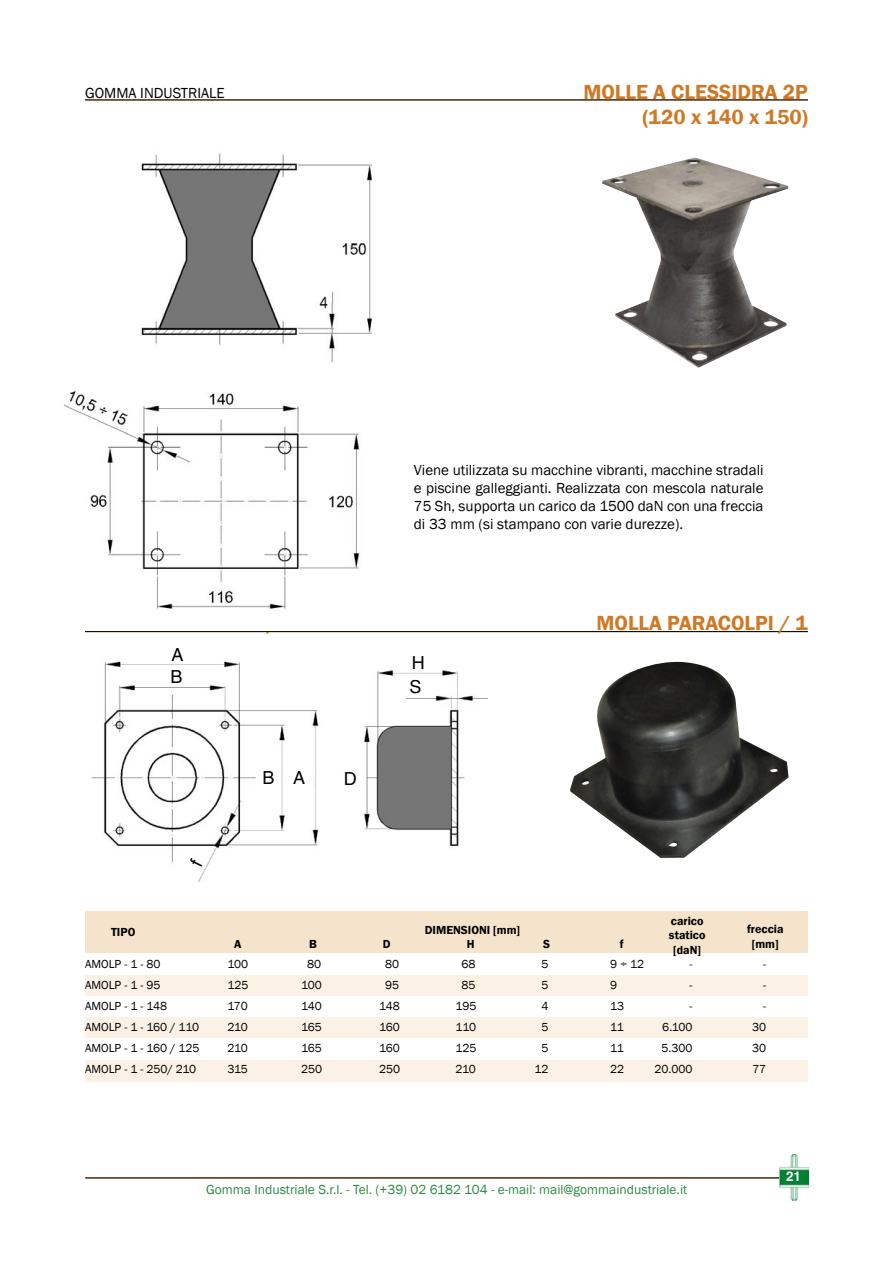
<style>
.page{position:relative;width:893px;height:1263px;background:#fff}
.page>*{position:absolute;margin:0;border:0;box-sizing:border-box;transform-origin:0 0}
.t1{font:600 21px "Franklin Gothic";color:#cf7826}
.t2{font:18px "Helvetica";color:#000}
.t3{font:15px/18px "Franklin Gothic";color:#000;text-align:justify}
.t4{font:13.5px "Franklin Gothic";color:#2d8842}
.t5{font:700 13.5px "Helvetica";color:#fff}
.t6{font:12px "Franklin Gothic";color:#000}
.t7{font:600 12px/14.4px "Franklin Gothic";color:#000}
</style>
<div class="page">
<hr style="left:85px;top:1177px;width:724px;height:1px;background:#000">
<hr style="left:85px;top:100px;width:723px;height:1px;background:#000">
<img style="left:779px;top:1155px;width:29px;height:45px">
<div style="left:85px;top:615px;width:234px;height:39px;background:linear-gradient(to right,#fff,#fff)"></div>
<img style="left:141px;top:153px;width:232px;height:209px">
<img style="left:602px;top:157px;width:186px;height:211px">
<hr style="left:85px;top:631px;width:723px;height:1px;background:#000">
<div style="left:85px;top:911px;width:723px;height:43px;background:#f5e4cb"></div>
<div style="left:85px;top:975px;width:723px;height:21px;background:#fbf1e5"></div>
<div style="left:85px;top:1017px;width:723px;height:22px;background:#fbf1e5"></div>
<div style="left:85px;top:1060px;width:723px;height:21px;background:#fbf1e5"></div>
<img style="left:90px;top:638px;width:398px;height:244px">
<div style="left:159px;top:646px;width:37px;height:16px;background:#fff"></div>
<div style="left:158px;top:669px;width:37px;height:16px;background:#fff"></div>
<svg style="left:167px;top:631px;width:20px;height:55px"></svg>
<svg style="left:289px;top:754px;width:20px;height:33px"></svg>
<div style="left:257px;top:770px;width:23px;height:16px;background:#fff"></div>
<svg style="left:261px;top:768px;width:16px;height:19px"></svg>
<div style="left:248px;top:763px;width:11px;height:12px;background:#fff"></div>
<div style="left:338px;top:771px;width:25px;height:16px;background:#fff"></div>
<svg style="left:342px;top:769px;width:17px;height:19px"></svg>
<div style="left:400px;top:654px;width:36px;height:16px;background:#fff"></div>
<div style="left:397px;top:679px;width:37px;height:16px;background:#fff"></div>
<svg style="left:407px;top:653px;width:19px;height:44px"></svg>
<img style="left:64px;top:391px;width:296px;height:240px">
<img style="left:570px;top:661px;width:219px;height:197px">
<svg style="left:182px;top:848px;width:28px;height:30px"></svg>
<p class="t3" style="left:85px;top:84px;width:141px">GOMMA INDUSTRIALE</p>
<p class="t1" style="left:583px;top:79px;width:226px">MOLLE A CLESSIDRA 2P</p>
<p class="t1" style="left:642px;top:104px;width:167px">(120 x 140 x 150)</p>
<p class="t2" style="left:171px;top:644px;width:14px">A</p>
<p class="t2" style="left:171px;top:666px;width:14px">B</p>
<p class="t2" style="left:262px;top:767px;width:14px">B</p>
<p class="t2" style="left:293px;top:767px;width:14px">A</p>
<p class="t2" style="left:344px;top:768px;width:14px">D</p>
<p class="t3" style="left:414px;top:461px;width:351px">Viene utilizzata su macchine vibranti, macchine stradali e piscine galleggianti. Realizzata con mescola naturale 75 Sh, supporta un carico da 1500 daN con una freccia di 33 mm (si stampano con varie durezze).</p>
<p class="t2" style="left:412px;top:652px;width:14px">H</p>
<p class="t2" style="left:409px;top:677px;width:14px">S</p>
<p class="t1" style="left:597px;top:610px;width:213px">MOLLA PARACOLPI / 1</p>
<p class="t7" style="left:669px;top:914px;width:38px">carico statico</p>
<p class="t7" style="left:673px;top:943px;width:29px">[daN]</p>
<p class="t7" style="left:747px;top:922px;width:38px">freccia</p>
<p class="t7" style="left:752px;top:936px;width:28px">[mm]</p>
<p class="t7" style="left:425px;top:923px;width:97px">DIMENSIONI [mm]</p>
<p class="t7" style="left:111px;top:925px;width:26px">TIPO</p>
<p class="t6" style="left:85px;top:957px;width:77px">AMOLP - 1 - 80</p>
<p class="t6" style="left:228px;top:957px;width:22px">100</p>
<p class="t6" style="left:307px;top:957px;width:16px">80</p>
<p class="t6" style="left:385px;top:957px;width:16px">80</p>
<p class="t6" style="left:462px;top:957px;width:16px">68</p>
<p class="t6" style="left:542px;top:957px;width:9px">5</p>
<p class="t6" style="left:610px;top:957px;width:36px">9 ÷ 12</p>
<p class="t6" style="left:690px;top:957px;width:4px">-</p>
<p class="t6" style="left:763px;top:957px;width:4px">-</p>
<p class="t6" style="left:85px;top:978px;width:77px">AMOLP - 1 - 95</p>
<p class="t6" style="left:228px;top:978px;width:23px">125</p>
<p class="t6" style="left:301px;top:978px;width:22px">100</p>
<p class="t6" style="left:385px;top:978px;width:16px">95</p>
<p class="t6" style="left:462px;top:978px;width:16px">85</p>
<p class="t6" style="left:542px;top:978px;width:9px">5</p>
<p class="t6" style="left:610px;top:978px;width:9px">9</p>
<p class="t6" style="left:690px;top:978px;width:4px">-</p>
<p class="t6" style="left:763px;top:978px;width:4px">-</p>
<p class="t6" style="left:85px;top:999px;width:84px">AMOLP - 1 - 148</p>
<p class="t6" style="left:228px;top:999px;width:22px">170</p>
<p class="t6" style="left:301px;top:999px;width:22px">140</p>
<p class="t6" style="left:379px;top:999px;width:22px">148</p>
<p class="t6" style="left:456px;top:999px;width:22px">195</p>
<p class="t6" style="left:542px;top:999px;width:9px">4</p>
<p class="t6" style="left:610px;top:999px;width:15px">13</p>
<p class="t6" style="left:690px;top:999px;width:4px">-</p>
<p class="t6" style="left:763px;top:999px;width:4px">-</p>
<p class="t6" style="left:85px;top:1020px;width:115px">AMOLP - 1 - 160 / 110</p>
<p class="t6" style="left:228px;top:1020px;width:22px">210</p>
<p class="t6" style="left:301px;top:1020px;width:22px">165</p>
<p class="t6" style="left:379px;top:1020px;width:22px">160</p>
<p class="t6" style="left:456px;top:1020px;width:22px">110</p>
<p class="t6" style="left:542px;top:1020px;width:9px">5</p>
<p class="t6" style="left:610px;top:1020px;width:15px">11</p>
<p class="t6" style="left:662px;top:1020px;width:32px">6.100</p>
<p class="t6" style="left:752px;top:1020px;width:16px">30</p>
<p class="t6" style="left:85px;top:1041px;width:116px">AMOLP - 1 - 160 / 125</p>
<p class="t6" style="left:228px;top:1041px;width:22px">210</p>
<p class="t6" style="left:301px;top:1041px;width:22px">165</p>
<p class="t6" style="left:379px;top:1041px;width:22px">160</p>
<p class="t6" style="left:456px;top:1041px;width:23px">125</p>
<p class="t6" style="left:542px;top:1041px;width:9px">5</p>
<p class="t6" style="left:610px;top:1041px;width:15px">11</p>
<p class="t6" style="left:661px;top:1041px;width:33px">5.300</p>
<p class="t6" style="left:752px;top:1041px;width:16px">30</p>
<p class="t6" style="left:85px;top:1062px;width:113px">AMOLP - 1 - 250/ 210</p>
<p class="t6" style="left:228px;top:1062px;width:22px">315</p>
<p class="t6" style="left:301px;top:1062px;width:23px">250</p>
<p class="t6" style="left:379px;top:1062px;width:23px">250</p>
<p class="t6" style="left:456px;top:1062px;width:22px">210</p>
<p class="t6" style="left:534px;top:1062px;width:16px">12</p>
<p class="t6" style="left:610px;top:1062px;width:16px">22</p>
<p class="t6" style="left:654px;top:1062px;width:40px">20.000</p>
<p class="t6" style="left:752px;top:1062px;width:15px">77</p>
<p class="t7" style="left:234px;top:937px;width:9px">A</p>
<p class="t7" style="left:309px;top:937px;width:9px">B</p>
<p class="t7" style="left:383px;top:937px;width:9px">D</p>
<p class="t7" style="left:467px;top:937px;width:9px">H</p>
<p class="t7" style="left:543px;top:937px;width:8px">S</p>
<p class="t7" style="left:620px;top:937px;width:5px">f</p>
<p class="t4" style="left:206px;top:1181px;width:483px">Gomma Industriale S.r.l. - Tel. (+39) 02 6182 104 - e-mail: mail@gommaindustriale.it</p>
<p class="t5" style="left:786px;top:1168px;width:17px">21</p>
</div>
